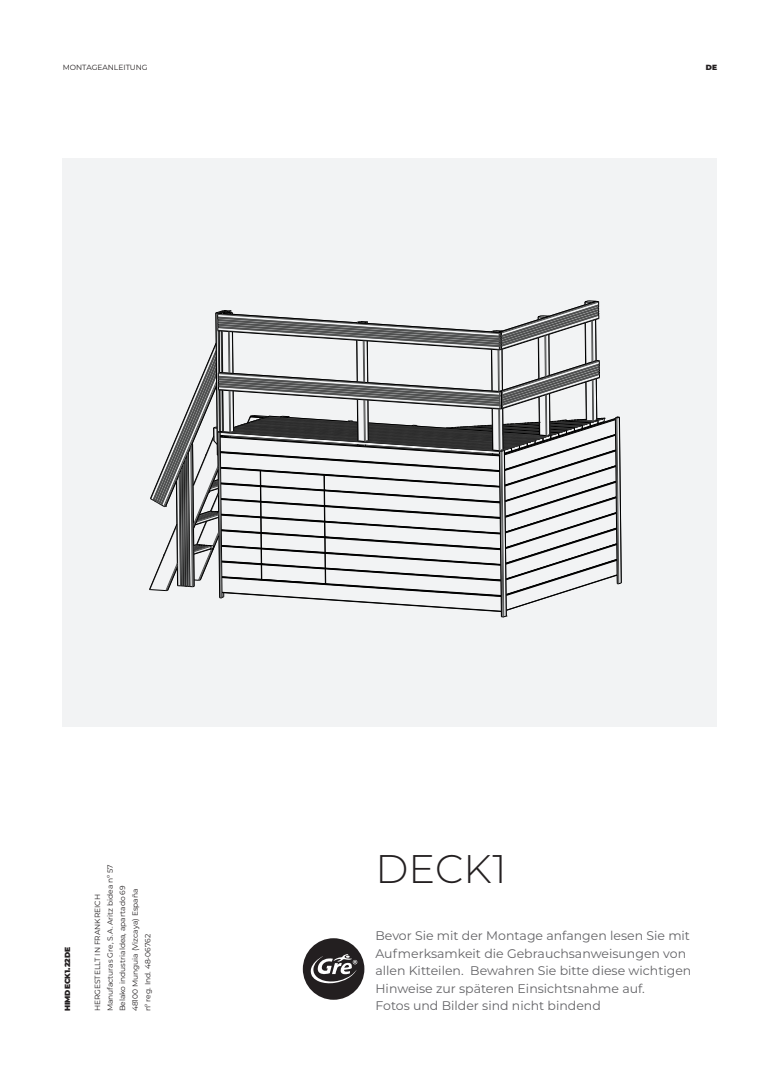
<style>
.page{position:relative;width:780px;height:1088px;background:#fff}
.page>*{position:absolute;margin:0;border:0;box-sizing:border-box;transform-origin:0 0}
.t1{font:300 39.88px "Montserrat";color:#231f20}
.t2{font:12.5px/17.5px "Montserrat";color:#636366}
.t3{font:7.5px/12.5px "Montserrat";color:#231f20}
.t4{font:900 7.5px "Montserrat";color:#231f20}
</style>
<div class="page">
<div style="left:63px;top:158px;width:654px;height:568px;background:#f2f3f4"></div>
<svg style="left:149px;top:300px;width:473px;height:317px"></svg>
<svg style="left:303px;top:938px;width:61px;height:62px"></svg>
<p class="t3" style="left:63px;top:61px;width:86px">MONTAGEANLEITUNG</p>
<p class="t4" style="left:706px;top:62px;width:13px">DE</p>
<p class="t4" style="left:62px;top:1011px;width:66px;rotate:-90deg">HIMDECK1.22DE</p>
<p class="t3" style="left:91px;top:1011px;width:149px;rotate:-90deg">HERGESTELLT IN FRANKREICH<br>Manufacturas Gre, S.A. Aritz bidea nº 57<br>Belako industrialdea, apartado 69<br>48100 Munguia (Vizcaya) España<br>nº reg. Ind. 48-06762</p>
<h1 class="t1" style="left:375px;top:841px;width:133px">DECK1</h1>
<p class="t2" style="left:375px;top:926px;width:317px">Bevor Sie mit der Montage anfangen lesen Sie mit Aufmerksamkeit die Gebrauchsanweisungen von allen Kitteilen. Bewahren Sie bitte diese wichtigen Hinweise zur späteren Einsichtsnahme auf.<br>Fotos und Bilder sind nicht bindend</p>
</div>
